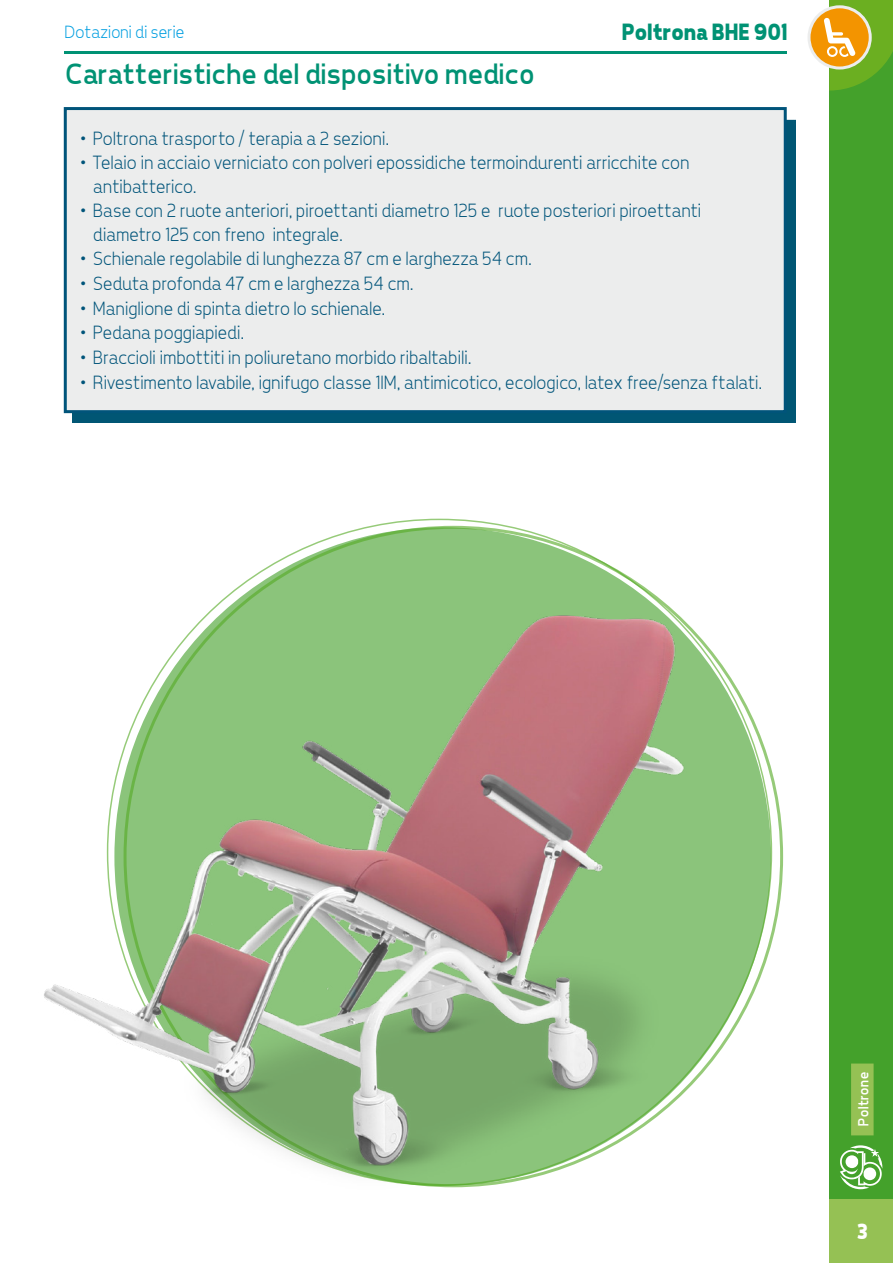
<style>
.page{position:relative;width:893px;height:1263px;background:#fff}
.page>*{position:absolute;margin:0;border:0;box-sizing:border-box;transform-origin:0 0}
.t1{font:30px "Tepeno Sans";color:#009274}
.t2{font:700 24px "Tepeno Sans";letter-spacing:-.02em;color:#009274}
.t3{font:700 22.5px "Tepeno Sans";color:#fff}
.t4{font:300 19.5px/23.4px "Tepeno Sans";color:#00547a}
.t5{font:300 18px "Tepeno Sans";color:#009ee0}
.t6{font:15px "Tepeno Sans";letter-spacing:.015em;color:#fff}
</style>
<div class="page">
<hr style="left:64px;top:51px;width:723px;height:2px;background:#009274">
<div style="left:829px;top:0;width:64px;height:1263px;background:#44a12b"></div>
<div style="left:829px;top:1199px;width:64px;height:64px;background:#95c154"></div>
<svg style="left:840px;top:1145px;width:42px;height:44px"></svg>
<svg style="left:114px;top:527px;width:657px;height:659px;fill:#8bc47b"></svg>
<div style="left:851px;top:1063px;width:23px;height:72px;background:#95c154"></div>
<svg style="left:809px;top:7px;width:61px;height:61px"></svg>
<svg style="left:824px;top:0;width:69px;height:91px"></svg>
<div style="left:72px;top:120px;width:723px;height:303px;background:#005674"></div>
<div style="left:65px;top:109px;width:720px;height:303px;background:#eceded"></div>
<div style="left:64px;top:107px;width:723px;height:306px;border:3px solid #00547a"></div>
<img style="left:44px;top:553px;width:696px;height:635px">
<p class="t5" style="left:64px;top:21px;width:121px">Dotazioni di serie</p>
<p class="t2" style="left:620px;top:18px;width:168px">Poltrona BHE 901</p>
<h1 class="t1" style="left:64px;top:56px;width:471px">Caratteristiche del dispositivo medico</h1>
<p class="t4" style="left:80px;top:126px;width:310px">• Poltrona trasporto / terapia a 2 sezioni.</p>
<p class="t4" style="left:92px;top:150px;width:598px;text-indent:-13px">• Telaio in acciaio verniciato con polveri epossidiche termoindurenti arricchite con antibatterico.</p>
<p class="t4" style="left:92px;top:199px;width:609px;text-indent:-13px">• Base con 2 ruote anteriori, piroettanti diametro 125 e ruote posteriori piroettanti diametro 125 con freno integrale.</p>
<p class="t4" style="left:80px;top:247px;width:453px">• Schienale regolabile di lunghezza 87 cm e larghezza 54 cm.</p>
<p class="t4" style="left:80px;top:271px;width:334px">• Seduta profonda 47 cm e larghezza 54 cm.</p>
<p class="t4" style="left:80px;top:296px;width:306px">• Maniglione di spinta dietro lo schienale.</p>
<p class="t4" style="left:80px;top:321px;width:165px">• Pedana poggiapiedi.</p>
<p class="t4" style="left:80px;top:345px;width:392px">• Braccioli imbottiti in poliuretano morbido ribaltabili.</p>
<p class="t4" style="left:80px;top:370px;width:683px">• Rivestimento lavabile, ignifugo classe 1IM, antimicotico, ecologico, latex free/senza ftalati.</p>
<p class="t6" style="left:854px;top:1127px;width:56px;rotate:-90deg">Poltrone</p>
<p class="t3" style="left:855px;top:1218px;width:13px">3</p>
</div>
